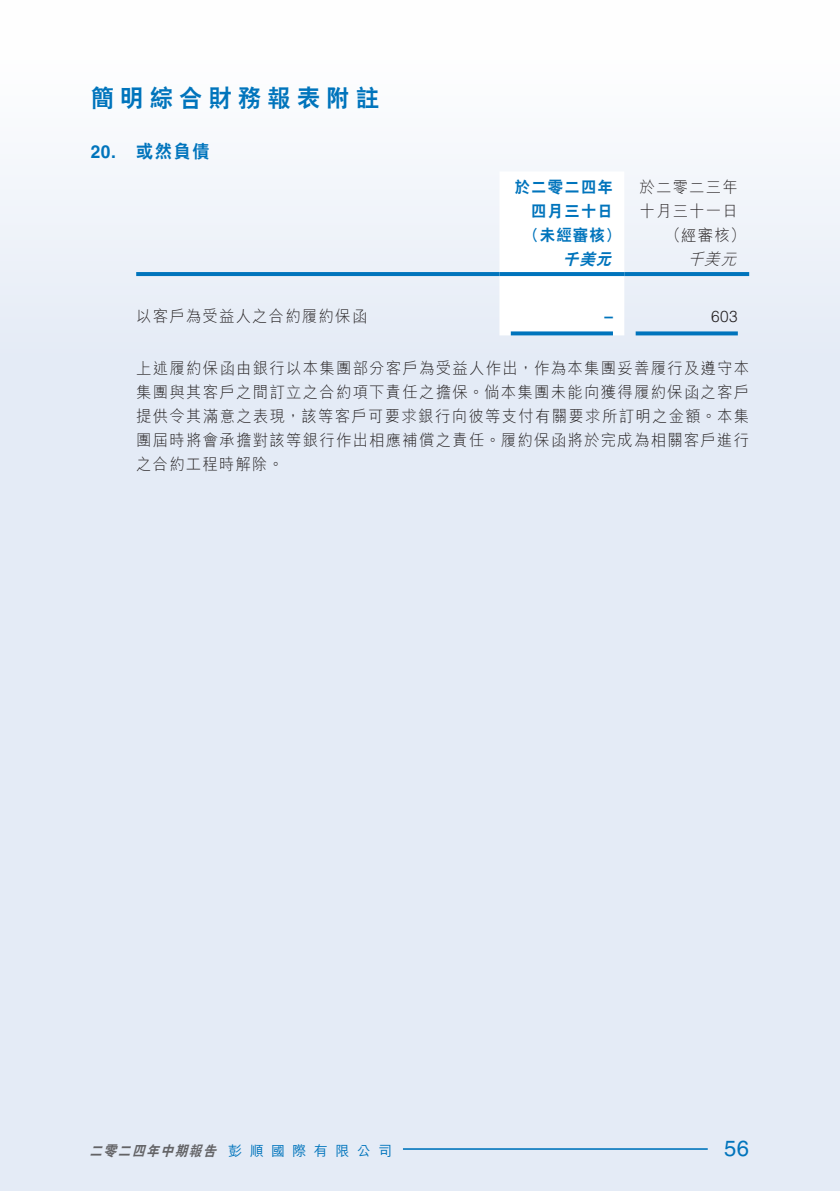
<style>
.page{position:relative;width:840px;height:1191px;background:#fff}
.page>*{position:absolute;margin:0;border:0;box-sizing:border-box;transform-origin:0 0}
.t1{font:800 24px "C Hei 2 HK";letter-spacing:.28em;color:#0074bc;scale:.96 1}
.t2{font:22px "Helvetica LT Std";color:#0074bc}
.t3{font:800 18px "C Hei 2 HK";color:#0074bc;scale:.96 1}
.t4{font:700 18px "Helvetica LT Std";color:#0074bc;scale:.96 1}
.t5{font:300 16px/24px "M Hei HK";letter-spacing:.08em;color:#231f20;text-align:justify;scale:.96 1}
.t6{font:800 16px/24px "C Hei 2 HK";letter-spacing:.08em;color:#0074bc;text-align:right;scale:.96 1}
.t7{font:italic 300 16px "M Hei HK";color:#231f20;scale:.96 1}
.t8{font:italic 800 16px "C Hei 2 HK";color:#0074bc;scale:.96 1}
.t9{font:300 16px "Helvetica LT Std";color:#231f20;scale:.96 1}
.t10{font:700 16px "Helvetica LT Std";color:#0074bc;scale:.96 1}
.t11{font:italic 800 14px "C Hei 2 HK";color:#636366;scale:.9 1}
.t12{font:500 14px "M Hei HK";letter-spacing:.53em;color:#0074bc}
</style>
<div class="page">
<div style="left:0;top:0;width:839px;height:1191px;background:linear-gradient(to bottom,#f3f6fb,#dee6f4)"></div>
<hr style="left:403px;top:1148px;width:304px;height:1px;background:#0074bc">
<svg style="left:499px;top:171px;width:125px;height:164px"></svg>
<hr style="left:136px;top:272px;width:363px;height:4px;background:#0074bc">
<svg style="left:499px;top:272px;width:125px;height:4px"></svg>
<hr style="left:624px;top:272px;width:124px;height:4px;background:#0074bc">
<svg style="left:510px;top:331px;width:102px;height:4px"></svg>
<svg style="left:635px;top:331px;width:102px;height:4px"></svg>
<h1 class="t1" style="left:91px;top:82px;width:302px">簡明綜合財務報表附註</h1>
<p class="t4" style="left:91px;top:140px;width:28px">20.</p>
<p class="t3" style="left:136px;top:139px;width:78px">或然負債</p>
<p class="t6" style="left:514px;top:176px;width:104px">於二零二四年四月三十日</p>
<p class="t5" style="left:639px;top:175px;width:104px">於二零二三年</p>
<p class="t5" style="left:639px;top:199px;width:104px">十月三十一日</p>
<p class="t5" style="left:665px;top:223px;width:85px">（經審核(</p>
<p class="t6" style="left:523px;top:224px;width:102px">（未經審核）</p>
<p class="t8" style="left:562px;top:249px;width:58px">千美元</p>
<p class="t7" style="left:687px;top:248px;width:58px">千美元</p>
<p class="t5" style="left:136px;top:303px;width:242px">以客戶為受益人之合約履約保函</p>
<p class="t5" style="left:136px;top:355px;width:639px">上述履約保函由銀行以本集團部分客戶為受益人作出，作為本集團妥善履行及遵守本集團與其客戶之間訂立之合約項下責任之擔保。倘本集團未能向獲得履約保函之客戶提供令其滿意之表現，該等客戶可要求銀行向彼等支付有關要求所訂明之金額。本集團屆時將會承擔對該等銀行作出相應補償之責任。履約保函將於完成為相關客戶進行之合約工程時解除。</p>
<p class="t9" style="left:711px;top:306px;width:29px">603</p>
<p class="t10" style="left:604px;top:307px;width:10px">–</p>
<p class="t11" style="left:89px;top:1141px;width:148px">二零二四年中期報告</p>
<p class="t12" style="left:228px;top:1140px;width:165px">彭順國際有限公司</p>
<h2 class="t2" style="left:723px;top:1135px;width:27px">56</h2>
</div>
